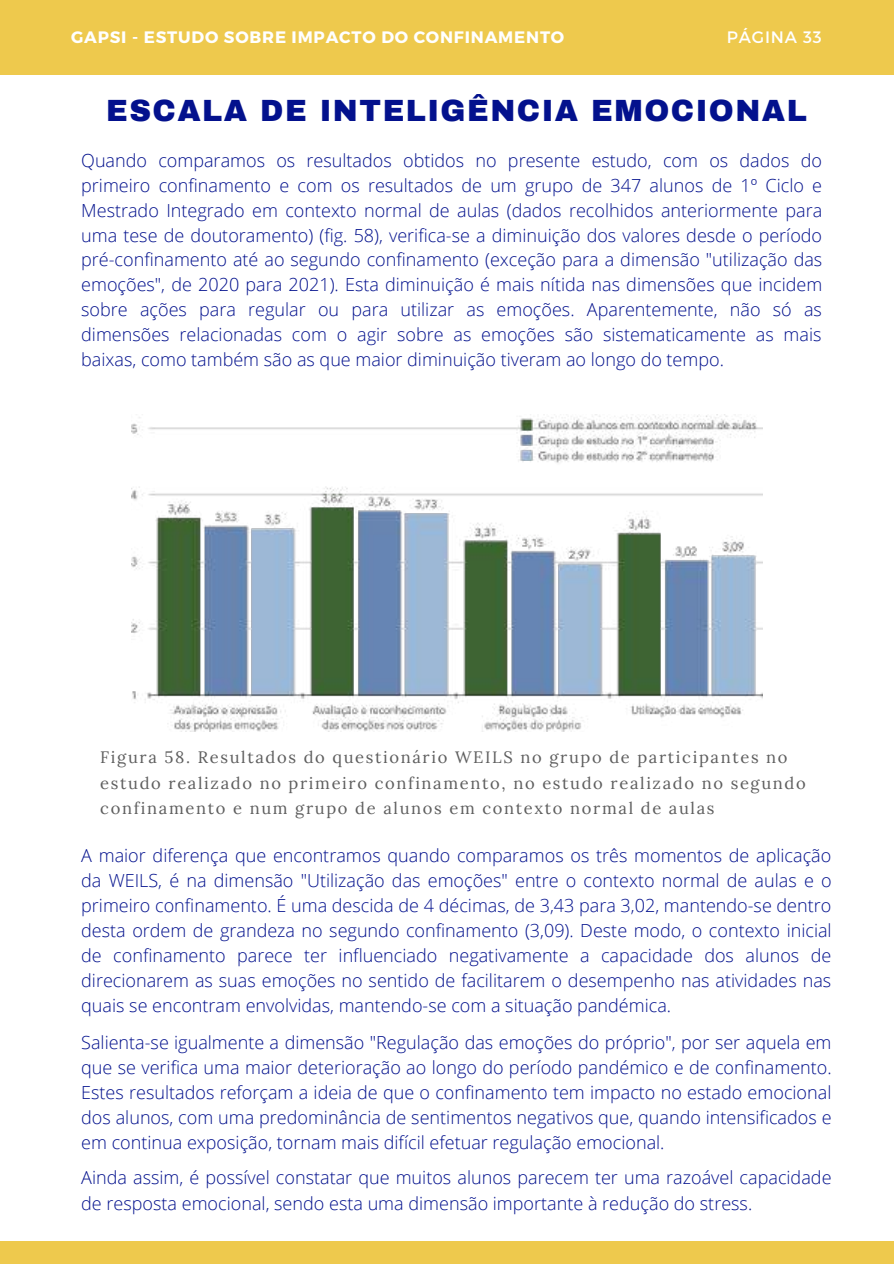
<style>
.page{position:relative;width:894px;height:1264px;background:#fff}
.page>*{position:absolute;margin:0;border:0;box-sizing:border-box;transform-origin:0 0}
.t1{font:900 30px "Archivo";letter-spacing:.05em;color:#03118d}
.t2{font:300 18px/25px "Open Sans";color:#03118d;text-align:justify}
.t3{font:16.5px/25.5px "Lora";letter-spacing:.1em;color:#5e5e5e}
.t4{font:700 16.5px "Montserrat";letter-spacing:.05em;color:#fff}
.t5{font:16.5px "Montserrat";letter-spacing:.05em;color:#fff}
</style>
<div class="page">
<div style="left:0;top:0;width:893px;height:74px;background:#eec94d"></div>
<div style="left:0;top:1241px;width:893px;height:22px;background:#eec94d"></div>
<img style="left:132px;top:414px;width:630px;height:317px">
<p class="t4" style="left:71px;top:27px;width:494px">GAPSI - ESTUDO SOBRE IMPACTO DO CONFINAMENTO</p>
<p class="t5" style="left:726px;top:27px;width:96px">PÁGINA 33</p>
<h1 class="t1" style="left:106px;top:95px;width:702px">ESCALA DE INTELIGÊNCIA EMOCIONAL</h1>
<p class="t2" style="left:81px;top:148px;width:742px">Quando comparamos os resultados obtidos no presente estudo, com os dados do primeiro confinamento e com os resultados de um grupo de 347 alunos de 1º Ciclo e Mestrado Integrado em contexto normal de aulas (dados recolhidos anteriormente para uma tese de doutoramento) (fig. 58), verifica-se a diminuição dos valores desde o período pré-confinamento até ao segundo confinamento (exceção para a dimensão "utilização das emoções", de 2020 para 2021). Esta diminuição é mais nítida nas dimensões que incidem sobre ações para regular ou para utilizar as emoções. Aparentemente, não só as dimensões relacionadas com o agir sobre as emoções são sistematicamente as mais baixas, como também são as que maior diminuição tiveram ao longo do tempo.</p>
<p class="t3" style="left:100px;top:744px;width:706px">Figura 58. Resultados do questionário WEILS no grupo de participantes no estudo realizado no primeiro confinamento, no estudo realizado no segundo confinamento e num grupo de alunos em contexto normal de aulas</p>
<p class="t2" style="left:81px;top:842px;width:751px">A maior diferença que encontramos quando comparamos os três momentos de aplicação da WEILS, é na dimensão "Utilização das emoções" entre o contexto normal de aulas e o primeiro confinamento. É uma descida de 4 décimas, de 3,43 para 3,02, mantendo-se dentro desta ordem de grandeza no segundo confinamento (3,09). Deste modo, o contexto inicial de confinamento parece ter influenciado negativamente a capacidade dos alunos de direcionarem as suas emoções no sentido de facilitarem o desempenho nas atividades nas quais se encontram envolvidas, mantendo-se com a situação pandémica.</p>
<p class="t2" style="left:81px;top:1029px;width:751px">Salienta-se igualmente a dimensão "Regulação das emoções do próprio", por ser aquela em que se verifica uma maior deterioração ao longo do período pandémico e de confinamento.<br>Estes resultados reforçam a ideia de que o confinamento tem impacto no estado emocional dos alunos, com uma predominância de sentimentos negativos que, quando intensificados e em continua exposição, tornam mais difícil efetuar regulação emocional.</p>
<p class="t2" style="left:81px;top:1164px;width:751px">Ainda assim, é possível constatar que muitos alunos parecem ter uma razoável capacidade de resposta emocional, sendo esta uma dimensão importante à redução do stress.</p>
</div>
